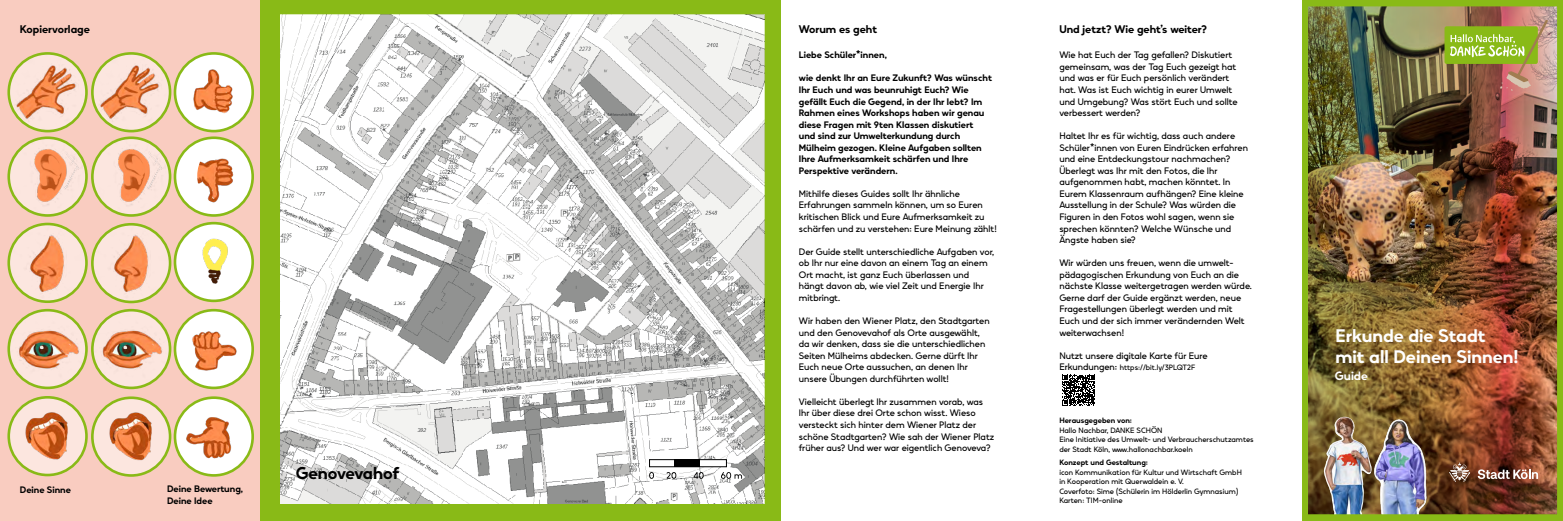
<style>
.page{position:relative;width:1563px;height:521px;background:#fff}
.page>*{position:absolute;margin:0;border:0;box-sizing:border-box;transform-origin:0 0}
.t1{font:700 18.64px/21.1px "Vary";color:#fff}
.t2{font:700 17.5px "Vary";letter-spacing:-.005em;color:#000}
.t3{font:700 12.42px "Vary";color:#fff}
.t4{font:700 11.38px "Vary";color:#000}
.t5{font:9.62px/11.5px "Vary";color:#000}
.t6{font:700 9.62px/11.5px "Vary";color:#000}
.t7{font:7.88px/9.5px "Vary";color:#000}
.t8{font:700 7.88px "Vary";color:#000}
.s1{font-size:9.62px}
</style>
<div class="page">
<div style="left:0;top:0;width:260px;height:521px;background:#f9ccc0"></div>
<div style="left:175px;top:310px;width:78px;height:78px;background:#fff;border-radius:50%"></div>
<div style="left:174px;top:309px;width:80px;height:80px;border:3px solid #89ba17;border-radius:50%"></div>
<div style="left:175px;top:398px;width:78px;height:77px;background:#fff;border-radius:50%"></div>
<div style="left:174px;top:396px;width:80px;height:81px;border:3px solid #89ba17;border-radius:50%"></div>
<div style="left:260px;top:0;width:521px;height:521px;background:#89ba17"></div>
<svg style="left:1062px;top:375px;width:33px;height:31px"></svg>
<svg style="left:280px;top:15px;width:484px;height:489px;background:#dbdbdb"></svg>
<div style="left:175px;top:53px;width:78px;height:78px;background:#fff;border-radius:50%"></div>
<div style="left:174px;top:52px;width:80px;height:80px;border:3px solid #89ba17;border-radius:50%"></div>
<div style="left:175px;top:138px;width:78px;height:77px;background:#fff;border-radius:50%"></div>
<div style="left:174px;top:136px;width:80px;height:81px;border:3px solid #89ba17;border-radius:50%"></div>
<img style="left:193px;top:69px;width:40px;height:45px">
<div style="left:175px;top:223px;width:78px;height:78px;background:#fff;border-radius:50%"></div>
<div style="left:174px;top:222px;width:80px;height:80px;border:3px solid #89ba17;border-radius:50%"></div>
<img style="left:202px;top:238px;width:26px;height:46px">
<img style="left:192px;top:331px;width:45px;height:40px">
<img style="left:9px;top:138px;width:77px;height:77px;border-radius:39px">
<div style="left:7px;top:136px;width:81px;height:81px;border:3px solid #89ba17;border-radius:50%"></div>
<img style="left:9px;top:224px;width:77px;height:78px;border-radius:39px">
<div style="left:7px;top:223px;width:81px;height:80px;border:3px solid #89ba17;border-radius:50%"></div>
<img style="left:9px;top:53px;width:77px;height:78px;border-radius:39px">
<div style="left:7px;top:52px;width:81px;height:80px;border:3px solid #89ba17;border-radius:50%"></div>
<img style="left:92px;top:53px;width:78px;height:78px;border-radius:39px">
<div style="left:91px;top:52px;width:80px;height:80px;border:3px solid #89ba17;border-radius:50%"></div>
<img style="left:92px;top:138px;width:78px;height:77px;border-radius:39px">
<div style="left:91px;top:136px;width:80px;height:81px;border:3px solid #89ba17;border-radius:50%"></div>
<img style="left:92px;top:224px;width:78px;height:78px;border-radius:39px">
<div style="left:91px;top:223px;width:80px;height:80px;border:3px solid #89ba17;border-radius:50%"></div>
<img style="left:9px;top:310px;width:77px;height:78px;border-radius:39px">
<div style="left:7px;top:309px;width:81px;height:80px;border:3px solid #89ba17;border-radius:50%"></div>
<img style="left:92px;top:310px;width:78px;height:78px;border-radius:39px">
<div style="left:91px;top:309px;width:80px;height:80px;border:3px solid #89ba17;border-radius:50%"></div>
<img style="left:186px;top:417px;width:46px;height:42px">
<img style="left:9px;top:397px;width:77px;height:78px;border-radius:39px">
<div style="left:7px;top:396px;width:81px;height:80px;border:3px solid #89ba17;border-radius:50%"></div>
<img style="left:92px;top:398px;width:78px;height:77px;border-radius:39px">
<div style="left:91px;top:396px;width:80px;height:81px;border:3px solid #89ba17;border-radius:50%"></div>
<img style="left:197px;top:158px;width:37px;height:45px">
<div style="left:649px;top:460px;width:77px;height:7px;background:#fff"></div>
<div style="left:674px;top:460px;width:26px;height:7px;background:#000"></div>
<div style="left:649px;top:459px;width:77px;height:8px;border:1px solid #000"></div>
<svg style="left:649px;top:472px;width:93px;height:7px"></svg>
<img style="left:1302px;top:0;width:260px;height:521px">
<p class="t4" style="left:20px;top:20px;width:72px">Kopiervorlage</p>
<p class="t6" style="left:20px;top:483px;width:53px">Deine Sinne</p>
<p class="t6" style="left:167px;top:482px;width:77px">Deine Bewertung,<br>Deine Idee</p>
<h2 class="t2" style="left:296px;top:458px;width:105px">Genovevahof</h2>
<p class="t4" style="left:799px;top:20px;width:80px">Worum es geht</p>
<p class="t6" style="left:799px;top:48px;width:89px">Liebe Schüler*innen,</p>
<p class="t6" style="left:799px;top:71px;width:195px">wie denkt Ihr an Eure Zukunft? Was wünscht Ihr Euch und was beunruhigt Euch? Wie gefällt Euch die Gegend, in der Ihr lebt? Im Rahmen eines Workshops haben wir genau diese Fragen mit 9ten Klassen diskutiert und sind zur Umwelterkundung durch Mülheim gezogen. Kleine Aufgaben sollten Ihre Aufmerksamkeit schärfen und Ihre Perspektive verändern.</p>
<p class="t5" style="left:799px;top:187px;width:199px">Mithilfe dieses Guides sollt Ihr ähnliche Erfahrungen sammeln können, um so Euren kritischen Blick und Eure Aufmerksamkeit zu schärfen und zu verstehen: Eure Meinung zählt!</p>
<p class="t5" style="left:799px;top:245px;width:197px">Der Guide stellt unterschiedliche Aufgaben vor, ob Ihr nur eine davon an einem Tag an einem Ort macht, ist ganz Euch überlassen und hängt davon ab, wie viel Zeit und Energie Ihr mitbringt.</p>
<p class="t5" style="left:799px;top:314px;width:192px">Wir haben den Wiener Platz, den Stadtgarten und den Genovevahof als Orte ausgewählt, da wir denken, dass sie die unterschiedlichen Seiten Mülheims abdecken. Gerne dürft Ihr Euch neue Orte aussuchen, an denen Ihr unsere Übungen durchführten wollt!</p>
<p class="t5" style="left:799px;top:395px;width:197px">Vielleicht überlegt Ihr zusammen vorab, was Ihr über diese drei Orte schon wisst. Wieso versteckt sich hinter dem Wiener Platz der schöne Stadtgarten? Wie sah der Wiener Platz früher aus? Und wer war eigentlich Genoveva?</p>
<p class="t4" style="left:1059px;top:20px;width:149px">Und jetzt? Wie geht’s weiter?</p>
<p class="t5" style="left:1059px;top:48px;width:180px">Wie hat Euch der Tag gefallen? Diskutiert gemeinsam, was der Tag Euch gezeigt hat und was er für Euch persönlich verändert hat. Was ist Euch wichtig in eurer Umwelt und Umgebung? Was stört Euch und sollte verbessert werden?</p>
<p class="t5" style="left:1059px;top:129px;width:190px">Haltet Ihr es für wichtig, dass auch andere Schüler*innen von Euren Eindrücken erfahren und eine Entdeckungstour nachmachen?<br>Überlegt was Ihr mit den Fotos, die Ihr aufgenommen habt, machen könntet. In Eurem Klassenraum aufhängen? Eine kleine Ausstellung in der Schule? Was würden die Figuren in den Fotos wohl sagen, wenn sie sprechen könnten? Welche Wünsche und Ängste haben sie?</p>
<p class="t5" style="left:1059px;top:256px;width:194px">Wir würden uns freuen, wenn die umwelt&shy;pädagogischen Erkundung von Euch an die nächste Klasse weitergetragen werden würde.<br>Gerne darf der Guide ergänzt werden, neue Fragestellungen überlegt werden und mit Euch und der sich immer verändernden Welt weiterwachsen!</p>
<p class="t5" style="left:1059px;top:349px;width:150px">Nutzt unsere digitale Karte für Eure</p>
<p class="t7" style="left:1059px;top:362px;width:137px"><span class="s1">Erkundungen:</span> https://bit.ly/3PLQT2F</p>
<p class="t8" style="left:1059px;top:414px;width:74px">Herausgegeben von:</p>
<p class="t7" style="left:1059px;top:424px;width:196px">Hallo Nachbar, DANKE SCHÖN<br>Eine Initiative des Umwelt- und Verbraucherschutzamtes der Stadt Köln, www.hallonachbar.koeln</p>
<p class="t8" style="left:1059px;top:456px;width:90px">Konzept und Gestaltung:</p>
<p class="t7" style="left:1059px;top:467px;width:184px">icon Kommunikation für Kultur und Wirtschaft GmbH in Kooperation mit Querwaldein e. V.<br>Coverfoto: Sime (Schülerin im Hölderlin Gymnasium)<br>Karten: TIM-online</p>
<h1 class="t1" style="left:1335px;top:323px;width:185px">Erkunde die Stadt mit all Deinen Sinnen!</h1>
<p class="t3" style="left:1335px;top:365px;width:34px">Guide</p>
</div>
